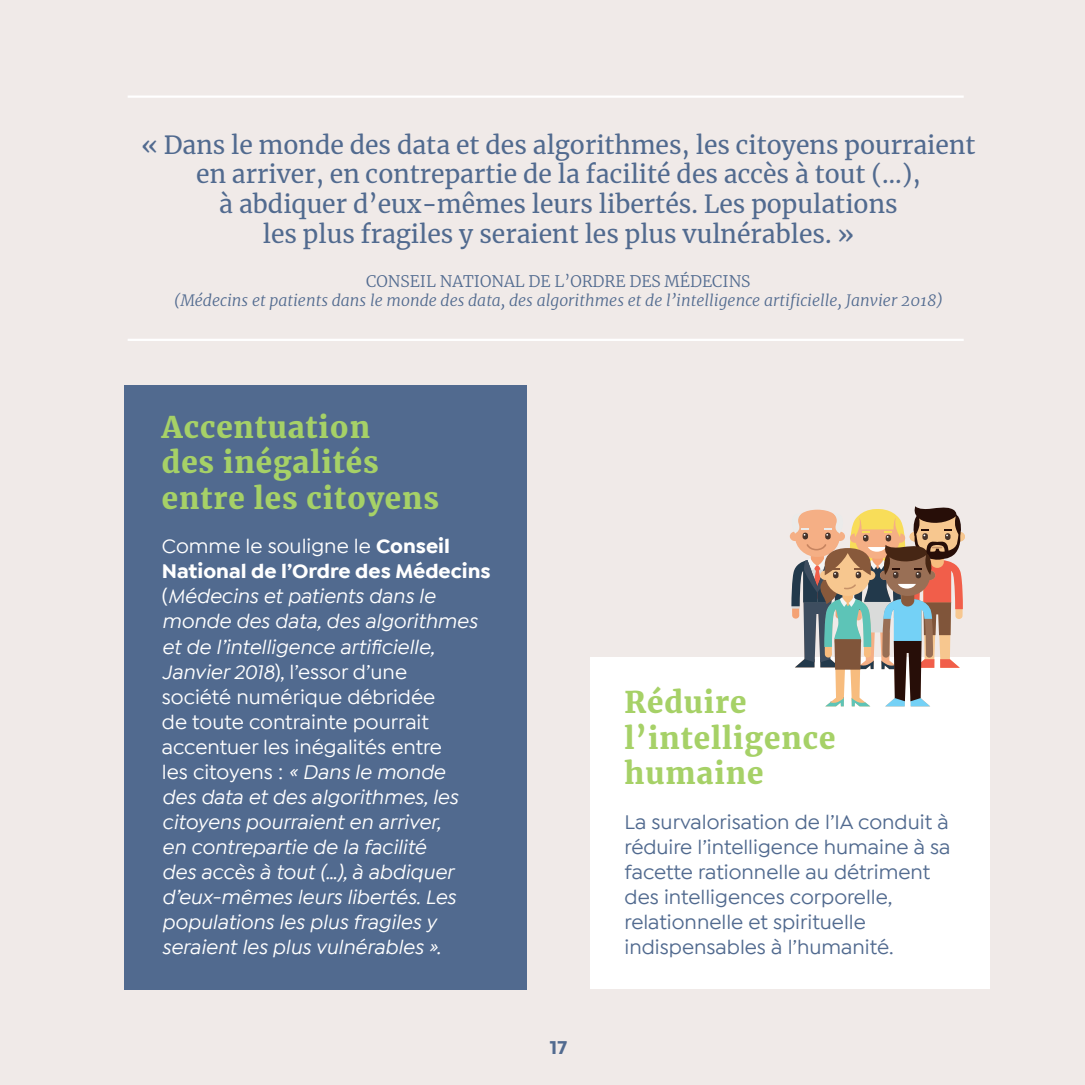
<style>
.page{position:relative;width:1085px;height:1085px;background:#fff}
.page>*{position:absolute;margin:0;border:0;box-sizing:border-box;transform-origin:0 0}
.t1{font:900 29.47px/35.6px "Merriweather";letter-spacing:.03em;color:#a6d167}
.t2{font:24.75px/29.7px "Merriweather";color:#516a8f;text-align:center}
.t3{font:italic 500 20.93px/25px "Isidora Sans";color:#fff}
.t4{font:500 20.93px/25px "Isidora Sans";color:#516a8f}
.t5{font:700 19.12px "Isidora Sans";color:#516a8f}
.t6{font:italic 300 15.75px/18.9px "Merriweather";color:#516a8f;text-align:center}
.s1{font-style:normal}
.s2{font-weight:700;font-style:normal}
</style>
<div class="page">
<div style="left:0;top:0;width:1084px;height:1084px;background:#f0eae8"></div>
<div style="left:590px;top:657px;width:399px;height:332px;background:#fff"></div>
<div style="left:124px;top:385px;width:402px;height:604px;background:#516a8f"></div>
<div style="left:954px;top:532px;width:10px;height:9px;background:#f7c78f;border-radius:50%"></div>
<svg style="left:791px;top:506px;width:171px;height:200px"></svg>
<hr style="left:128px;top:339px;width:835px;height:2px;background:#fff">
<hr style="left:128px;top:95px;width:835px;height:3px;background:#fff">
<p class="t2" style="left:141px;top:129px;width:835px">« Dans le monde des data et des algorithmes, les citoyens pourraient en arriver, en contrepartie de la facilité des accès à tout (…),<br>à abdiquer d’eux-mêmes leurs libertés. Les populations<br>les plus fragiles y seraient les plus vulnérables. »</p>
<p class="t6" style="left:174px;top:271px;width:770px"><span class="s1">CONSEIL NATIONAL DE L’ORDRE DES MÉDECINS<br></span>(Médecins et patients dans le monde des data, des algorithmes et de l’intelligence artificielle, Janvier 2018)</p>
<p class="t1" style="left:162px;top:408px;width:279px">Accentuation<br>des inégalités entre les citoyens</p>
<p class="t3" style="left:162px;top:534px;width:330px"><span class="s1">Comme le souligne le</span> <span class="s2">Conseil<br>National de l’Ordre des Médecins </span><span class="s1">(</span>Médecins et patients dans le monde des data, des algorithmes et de l’intelligence artificielle,<br>Janvier 2018<span class="s1">), l’essor d’une<br>société numérique débridée<br>de toute contrainte pourrait accentuer les inégalités entre<br>les citoyens :</span> « Dans le monde<br>des data et des algorithmes, les citoyens pourraient en arriver,<br>en contrepartie de la facilité<br>des accès à tout (…), à abdiquer d’eux-mêmes leurs libertés. Les populations les plus fragiles y seraient les plus vulnérables ».</p>
<p class="t5" style="left:550px;top:1035px;width:19px">17</p>
<p class="t1" style="left:624px;top:683px;width:212px">Réduire l’intelligence humaine</p>
<p class="t4" style="left:624px;top:809px;width:327px">La survalorisation de l’IA conduit à réduire l’intelligence humaine à sa facette rationnelle au détriment des intelligences corporelle, relationnelle et spirituelle indispensables à l’humanité.</p>
</div>
